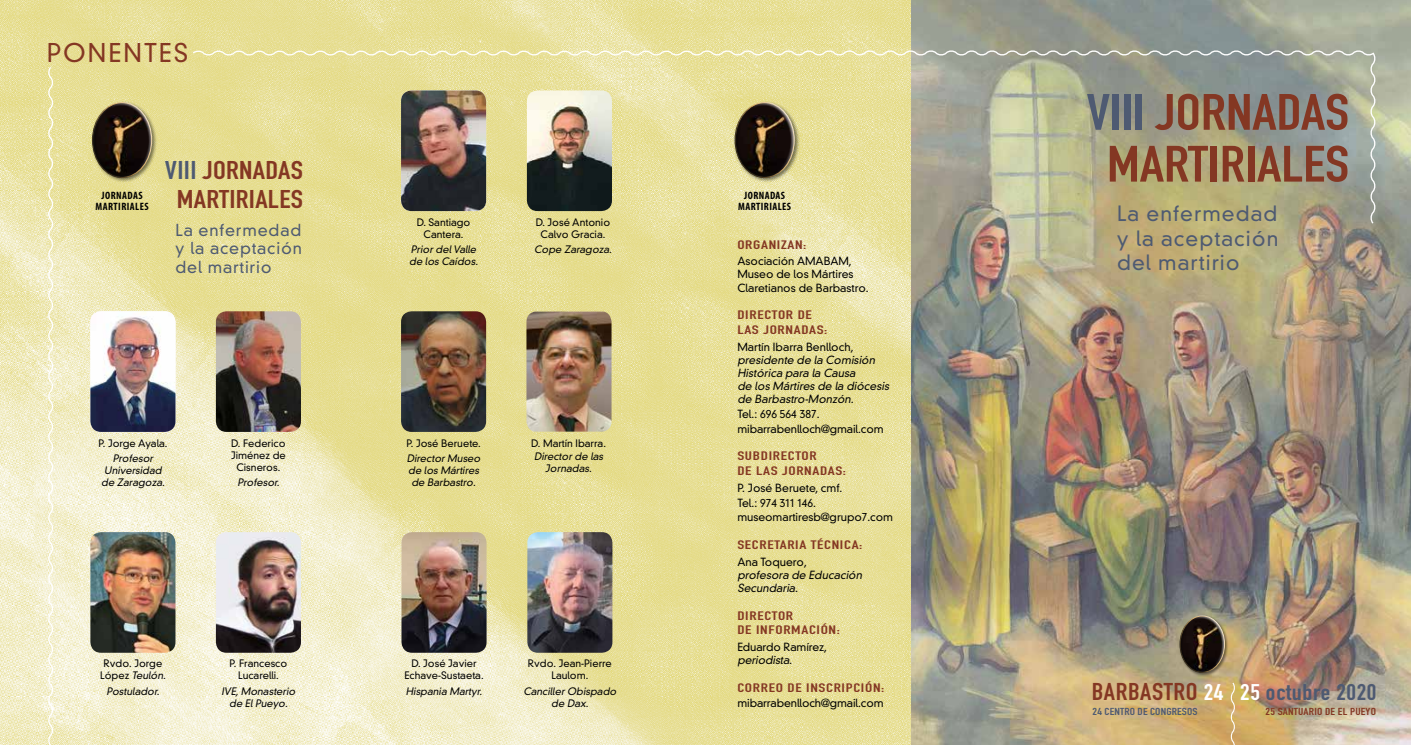
<style>
.page{position:relative;width:1411px;height:745px;background:#fff}
.page>*{position:absolute;margin:0;border:0;box-sizing:border-box;transform-origin:0 0}
.t1{font:700 50.12px/51.8px "DIN Condensed";color:#843723;text-align:center;scale:1.18 1}
.t2{font:700 25.25px/29.5px "DIN Condensed";letter-spacing:.01em;color:#843723;text-align:center;scale:1.19 1}
.t3{font:300 25px "DIN Neuzeit Grotesk Std";letter-spacing:.08em;color:#843723}
.t4{font:700 22.38px "DIN Condensed";letter-spacing:.025em;color:#4e5a72;scale:1.15 1}
.t5{font:300 20.38px/24.5px "DIN Neuzeit Grotesk Std";letter-spacing:.05em;color:#4e5a72;text-align:justify}
.t6{font:300 16px/18.8px "DIN Neuzeit Grotesk Std";letter-spacing:.05em;color:#4e5a72;text-align:justify}
.t7{font:700 12.12px/14.5px "DIN Condensed";letter-spacing:.04em;color:#843723;scale:1.4 1}
.t8{font:300 10.88px/14.9px "DIN Neuzeit Grotesk Std";color:#000}
.t9{font:italic 300 10.88px/13.1px "DIN Neuzeit Grotesk Std";color:#000}
.t10{font:700 condensed 10.75px/11px "Myriad Pro";letter-spacing:.04em;color:#000;text-align:center}
.t11{font:italic 300 10px/12px "DIN Neuzeit Grotesk Std";color:#000;text-align:center}
.t12{font:300 10px/12px "DIN Neuzeit Grotesk Std";color:#000;text-align:center}
.t13{font:700 10px "DIN Condensed";letter-spacing:.015em;color:#843723;scale:1.24 1}
.t14{font:700 10px "DIN Condensed";letter-spacing:.01em;color:#4e5a72;scale:1.24 1}
.s1{color:#4e5a72}
.s2{font-style:italic}
.s3{font-size:23.88px;color:#843723}
.s4{color:#fff}
</style>
<div class="page">
<img style="left:0;top:0;width:1410px;height:744px">
<img style="left:527px;top:531px;width:85px;height:121px">
<img style="left:401px;top:531px;width:85px;height:121px">
<img style="left:216px;top:531px;width:85px;height:121px">
<img style="left:90px;top:531px;width:85px;height:121px">
<svg style="left:1021px;top:18px;width:298px;height:8px;background:#939a90"></svg>
<div style="left:90px;top:100px;width:67px;height:83px;background:#000;opacity:.5"></div>
<div style="left:105px;top:102px;width:49px;height:73px;background:#fff;opacity:.75"></div>
<div style="left:92px;top:103px;width:51px;height:76px;background:#000;opacity:.75"></div>
<img style="left:401px;top:311px;width:85px;height:120px">
<img style="left:526px;top:311px;width:85px;height:120px">
<img style="left:216px;top:311px;width:85px;height:120px">
<div style="left:1178px;top:614px;width:50px;height:62px;background:#000;opacity:.5"></div>
<div style="left:1188px;top:614px;width:38px;height:56px;background:#fff;opacity:.75"></div>
<div style="left:1178px;top:616px;width:40px;height:57px;background:#000;opacity:.75"></div>
<svg style="left:1229px;top:681px;width:7px;height:63px"></svg>
<img style="left:90px;top:311px;width:85px;height:120px">
<svg style="left:191px;top:48px;width:1186px;height:177px;background:#c0bb8f"></svg>
<svg style="left:46px;top:65px;width:9px;height:679px;background:#f2eeca"></svg>
<h3 class="t3" style="left:47px;top:37px;width:143px">PONENTES</h3>
<p class="t10" style="left:96px;top:189px;width:54px">JORNADAS<br>MARTIRIALES</p>
<h2 class="t2" style="left:165px;top:155px;width:117px"><span class="s1">VIII</span> JORNADAS<br>MARTIRIALES</h2>
<h3 class="t6" style="left:175px;top:220px;width:128px">La enfermedad y la aceptación del martirio</h3>
<p class="t12" style="left:98px;top:437px;width:70px">P. Jorge Ayala.</p>
<p class="t11" style="left:101px;top:452px;width:67px">Profesor<br>Universidad de Zaragoza.</p>
<p class="t12" style="left:231px;top:437px;width:56px">D. Federico<br>Jiménez de<br>Cisneros.</p>
<p class="t11" style="left:237px;top:476px;width:45px">Profesor.</p>
<p class="t12" style="left:100px;top:657px;width:69px">Rvdo. Jorge<br>L ó p ez <span class="s2">Teulón.</span></p>
<p class="t11" style="left:107px;top:685px;width:56px">Postulador.</p>
<p class="t12" style="left:229px;top:657px;width:59px">P. Francesco<br>Lucarelli.</p>
<p class="t11" style="left:221px;top:685px;width:77px">IVE,Monasterio de ElPueyo.</p>
<p class="t12" style="left:416px;top:216px;width:55px">D. Santiago<br>Cantera.</p>
<p class="t11" style="left:409px;top:243px;width:72px;text-align:left">PriordelValle de los Caídos.</p>
<p class="t12" style="left:535px;top:216px;width:76px">D. José Antonio<br>Calvo Gracia.</p>
<p class="t11" style="left:534px;top:243px;width:81px">Cope Zaragoza.</p>
<p class="t12" style="left:406px;top:437px;width:76px">P. José Beruete.</p>
<p class="t11" style="left:407px;top:452px;width:77px">DirectorMuseo de los Mártires de Barbastro.</p>
<p class="t12" style="left:531px;top:437px;width:76px">D. Martín Ibarra.</p>
<p class="t11" style="left:534px;top:450px;width:73px">Directorde las<br>Jornadas.</p>
<p class="t12" style="left:404px;top:657px;width:81px">D. José Javier<br>Echave-Sustaeta.</p>
<p class="t11" style="left:406px;top:685px;width:80px">Hispania Martyr.</p>
<p class="t12" style="left:528px;top:657px;width:85px">Rvdo. Jean-Pierre<br>Laulom.</p>
<p class="t11" style="left:523px;top:685px;width:97px">CancillerObispado de Dax.</p>
<p class="t10" style="left:738px;top:189px;width:54px">JORNADAS<br>MARTIRIALES</p>
<p class="t7" style="left:737px;top:237px;width:51px">ORGANIZAN:</p>
<p class="t8" style="left:737px;top:255px;width:133px;line-height:13.1px">Asociación AMABAM,<br>Museo de los Mártires<br>Claretianos de Barbastro.</p>
<p class="t7" style="left:737px;top:307px;width:66px">DIRECTOR DE<br>LAS JORNADAS:</p>
<p class="t8" style="left:737px;top:339px;width:118px">Martín Ibarra Benlloch,</p>
<p class="t9" style="left:737px;top:353px;width:156px">presidente de la Comisión<br>Histórica para la Causa<br>de los Mártires de la diócesis de Barbastro-Monzón.</p>
<p class="t8" style="left:737px;top:406px;width:148px">Tel.: 696 564 387. mibarrabenlloch@gmail.com</p>
<p class="t7" style="left:737px;top:448px;width:79px">SUBDIRECTOR<br>DE LAS JORNADAS:</p>
<p class="t8" style="left:737px;top:480px;width:157px">P. José Beruete, cmf.<br>Tel.: 974 311 146. museomartiresb@grupo7.com</p>
<p class="t7" style="left:737px;top:537px;width:91px">SECRETARIA TÉCNICA:</p>
<p class="t8" style="left:737px;top:554px;width:71px">Ana Toquero,</p>
<p class="t9" style="left:737px;top:568px;width:128px">profesora de Educación<br>Secundaria.</p>
<p class="t7" style="left:737px;top:607px;width:75px">DIRECTOR<br>DE INFORMACIÓN:</p>
<p class="t8" style="left:737px;top:639px;width:91px">Eduardo Ramírez,</p>
<p class="t9" style="left:737px;top:653px;width:58px">periodista.</p>
<p class="t7" style="left:737px;top:679px;width:106px">CORREO DE INSCRIPCIÓN:</p>
<p class="t8" style="left:737px;top:694px;width:148px">mibarrabenlloch@gmail.com</p>
<h1 class="t1" style="left:1086px;top:86px;width:224px"><span class="s1">VIII</span> JORNADAS<br>MARTIRIALES</h1>
<h3 class="t5" style="left:1116px;top:201px;width:163px">La enfermedad y la aceptación del martirio</h3>
<h3 class="t4" style="left:1091px;top:676px;width:249px"><span class="s3">BARBASTRO</span> <span class="s4">24 25</span> octubre 2020</h3>
<p class="t14" style="left:1092px;top:704px;width:86px">24 CENTRO DE CONGRESOS</p>
<p class="t13" style="left:1265px;top:704px;width:90px">25 SANTUARIO DE EL PUEYO</p>
</div>
